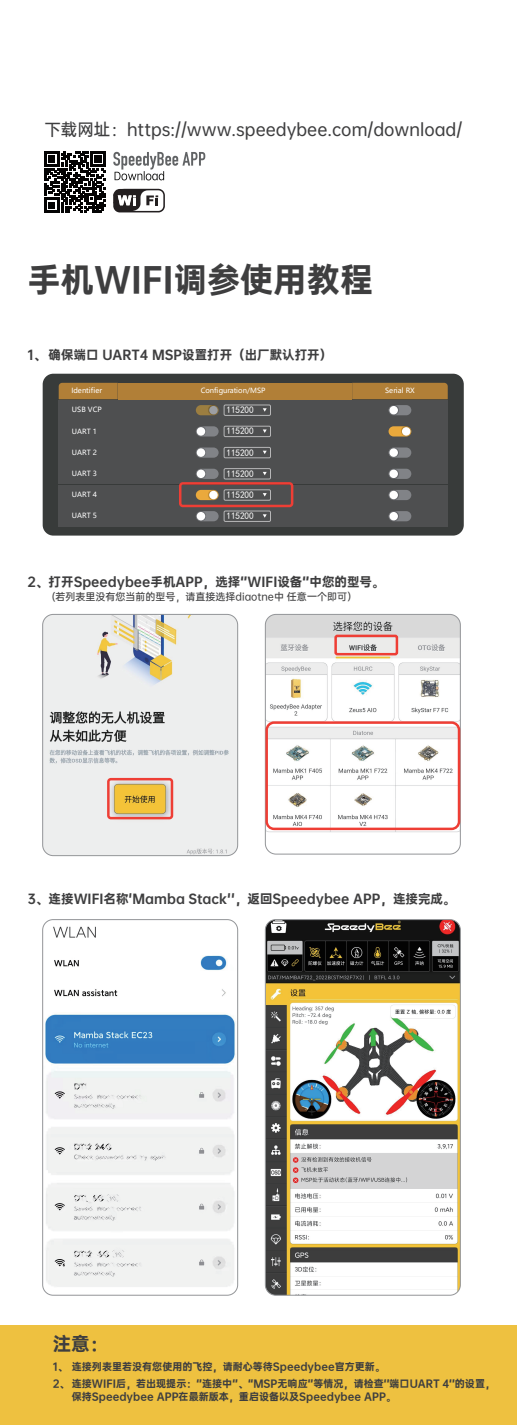
<style>
.page{position:relative;width:517px;height:1425px;background:#fff}
.page>*{position:absolute;margin:0;border:0;box-sizing:border-box;transform-origin:0 0}
.t1{font:33.25px "OPPO Sans H";color:#3e3e3f}
.t2{font:18.62px "OPPO Sans H";color:#3e3e3f}
.t3{font:16.5px "OPPO Sans M";color:#3e3e3f}
.t4{font:12.5px "OPPO Sans H";color:#3e3e3f}
.t5{font:10px/17.1px "OPPO Sans H";color:#3e3e3f}
.t6{font:10px "OPPO Sans M";color:#3e3e3f}
.t7{font:9.38px "Sim Hei";letter-spacing:-.02em;color:#fff}
.t8{font:7.12px "Microsoft Ya Hei";color:#fff}
</style>
<div class="page">
<img style="left:44px;top:614px;width:194px;height:242px">
<div style="left:42px;top:614px;width:196px;height:242px;border:1px solid #939598;border-radius:11px"></div>
<div style="left:0;top:1326px;width:517px;height:99px;background:#eec140"></div>
<svg style="left:43px;top:374px;width:420px;height:162px;background:#40413f"></svg>
<div style="left:352px;top:421px;width:95px;height:21px;background:#4e4f50"></div>
<svg style="left:59px;top:383px;width:59px;height:16px"></svg>
<div style="left:118px;top:383px;width:233px;height:16px;background:#b17f37"></div>
<div style="left:352px;top:383px;width:95px;height:16px;background:#b17f37"></div>
<div style="left:388px;top:426px;width:23px;height:10px;background:#eaa93c;border-radius:5px"></div>
<svg style="left:400px;top:426px;width:11px;height:11px"></svg>
<div style="left:402px;top:427px;width:8px;height:9px;background:#fff;border-radius:50%"></div>
<div style="left:59px;top:400px;width:59px;height:20px;background:#4e4f50"></div>
<div style="left:118px;top:400px;width:233px;height:20px;background:#4e4f50"></div>
<div style="left:352px;top:400px;width:95px;height:20px;background:#4e4f50"></div>
<div style="left:388px;top:405px;width:23px;height:10px;background:#818387;border-radius:5px"></div>
<svg style="left:388px;top:405px;width:11px;height:11px"></svg>
<div style="left:389px;top:406px;width:9px;height:8px;background:#fff;border-radius:50%"></div>
<div style="left:196px;top:405px;width:22px;height:10px;background:#9c7e40;border-radius:5px"></div>
<svg style="left:208px;top:405px;width:11px;height:11px"></svg>
<div style="left:209px;top:406px;width:9px;height:8px;background:#9d9fa3;border-radius:50%"></div>
<div style="left:224px;top:405px;width:47px;height:11px;border:1px solid #b7b7b8"></div>
<div style="left:59px;top:421px;width:59px;height:21px;background:#4e4f50"></div>
<div style="left:118px;top:421px;width:233px;height:21px;background:#4e4f50"></div>
<div style="left:196px;top:426px;width:22px;height:10px;background:#818387;border-radius:5px"></div>
<svg style="left:196px;top:426px;width:10px;height:11px"></svg>
<div style="left:197px;top:427px;width:8px;height:9px;background:#fff;border-radius:50%"></div>
<div style="left:224px;top:426px;width:47px;height:11px;border:1px solid #b7b7b8"></div>
<svg style="left:263px;top:429px;width:4px;height:4px"></svg>
<div style="left:59px;top:442px;width:59px;height:21px;background:#4e4f50"></div>
<div style="left:118px;top:442px;width:233px;height:21px;background:#4e4f50"></div>
<div style="left:352px;top:442px;width:95px;height:21px;background:#4e4f50"></div>
<div style="left:388px;top:447px;width:23px;height:11px;background:#818387;border-radius:5px"></div>
<svg style="left:388px;top:447px;width:11px;height:11px"></svg>
<div style="left:389px;top:448px;width:9px;height:9px;background:#fff;border-radius:50%"></div>
<div style="left:196px;top:447px;width:22px;height:11px;background:#818387;border-radius:5px"></div>
<svg style="left:196px;top:447px;width:10px;height:11px"></svg>
<div style="left:197px;top:448px;width:8px;height:9px;background:#fff;border-radius:50%"></div>
<div style="left:224px;top:447px;width:47px;height:11px;border:1px solid #b7b7b8"></div>
<div style="left:59px;top:464px;width:59px;height:20px;background:#4e4f50"></div>
<div style="left:118px;top:464px;width:233px;height:20px;background:#4e4f50"></div>
<div style="left:352px;top:464px;width:95px;height:20px;background:#4e4f50"></div>
<div style="left:388px;top:469px;width:23px;height:10px;background:#818387;border-radius:5px"></div>
<svg style="left:388px;top:468px;width:11px;height:11px"></svg>
<div style="left:389px;top:470px;width:9px;height:8px;background:#fff;border-radius:50%"></div>
<div style="left:196px;top:469px;width:22px;height:10px;background:#818387;border-radius:5px"></div>
<svg style="left:196px;top:468px;width:10px;height:11px"></svg>
<div style="left:197px;top:470px;width:8px;height:8px;background:#fff;border-radius:50%"></div>
<div style="left:224px;top:468px;width:47px;height:11px;border:1px solid #b7b7b8"></div>
<div style="left:59px;top:485px;width:59px;height:20px;background:#4e4f50"></div>
<div style="left:118px;top:485px;width:233px;height:20px;background:#4e4f50"></div>
<div style="left:352px;top:485px;width:95px;height:20px;background:#4e4f50"></div>
<div style="left:388px;top:490px;width:23px;height:10px;background:#818387;border-radius:5px"></div>
<svg style="left:388px;top:490px;width:11px;height:10px"></svg>
<div style="left:389px;top:491px;width:9px;height:8px;background:#fff;border-radius:50%"></div>
<div style="left:196px;top:490px;width:22px;height:10px;background:#eaa93c;border-radius:5px"></div>
<svg style="left:208px;top:489px;width:11px;height:11px"></svg>
<div style="left:209px;top:491px;width:9px;height:8px;background:#fff;border-radius:50%"></div>
<div style="left:224px;top:489px;width:47px;height:12px;border:1px solid #b7b7b8"></div>
<div style="left:59px;top:506px;width:59px;height:20px;background:#4e4f50"></div>
<div style="left:118px;top:506px;width:233px;height:20px;background:#4e4f50"></div>
<div style="left:352px;top:506px;width:95px;height:20px;background:#4e4f50"></div>
<div style="left:388px;top:511px;width:23px;height:10px;background:#818387;border-radius:5px"></div>
<svg style="left:388px;top:511px;width:11px;height:10px"></svg>
<div style="left:389px;top:512px;width:9px;height:8px;background:#fff;border-radius:50%"></div>
<div style="left:196px;top:511px;width:22px;height:10px;background:#818387;border-radius:5px"></div>
<svg style="left:196px;top:511px;width:10px;height:10px"></svg>
<div style="left:197px;top:512px;width:8px;height:8px;background:#fff;border-radius:50%"></div>
<div style="left:224px;top:511px;width:47px;height:11px;border:1px solid #b7b7b8"></div>
<div style="left:179px;top:482px;width:114px;height:25px;border:2px solid #ee3e35;border-radius:3px"></div>
<svg style="left:44px;top:152px;width:61px;height:60px"></svg>
<svg style="left:113px;top:152px;width:92px;height:28px"></svg>
<svg style="left:113px;top:189px;width:52px;height:23px"></svg>
<div style="left:107px;top:778px;width:66px;height:41px;border:2px solid #ee3e35;border-radius:3px"></div>
<img style="left:265px;top:614px;width:195px;height:240px">
<div style="left:265px;top:614px;width:195px;height:240px;border:1px solid #939598;border-radius:11px"></div>
<div style="left:265px;top:721px;width:195px;height:109px;border:2px solid #ee3e35;border-radius:7px"></div>
<div style="left:334px;top:635px;width:64px;height:20px;border:2px solid #ee3e35;border-radius:2px"></div>
<img style="left:43px;top:921px;width:195px;height:374px">
<div style="left:42px;top:919px;width:196px;height:376px;border:1px solid #939598;border-radius:10px"></div>
<img style="left:265px;top:920px;width:195px;height:375px">
<div style="left:265px;top:919px;width:195px;height:376px;border:1px solid #939598;border-radius:10px"></div>
<h3 class="t3" style="left:44px;top:116px;width:419px">下载网址：https://www.speedybee.com/download/</h3>
<h1 class="t1" style="left:27px;top:250px;width:347px">手机WIFI调参使用教程</h1>
<p class="t4" style="left:27px;top:344px;width:306px">1、确保端口 UART4 MSP设置打开（出厂默认打开）</p>
<p class="t8" style="left:71px;top:386px;width:32px">Identifier</p>
<p class="t8" style="left:201px;top:386px;width:66px">Configuration/MSP</p>
<p class="t8" style="left:385px;top:386px;width:31px">Serial RX</p>
<p class="t8" style="left:72px;top:405px;width:31px">USB VCP</p>
<p class="t7" style="left:226px;top:405px;width:29px">115200</p>
<p class="t8" style="left:72px;top:426px;width:27px">UART 1</p>
<p class="t7" style="left:226px;top:426px;width:29px">115200</p>
<p class="t8" style="left:72px;top:447px;width:27px">UART 2</p>
<p class="t7" style="left:226px;top:447px;width:29px">115200</p>
<p class="t8" style="left:72px;top:469px;width:27px">UART 3</p>
<p class="t7" style="left:226px;top:469px;width:29px">115200</p>
<p class="t8" style="left:72px;top:490px;width:27px">UART 4</p>
<p class="t7" style="left:226px;top:490px;width:29px">115200</p>
<p class="t8" style="left:72px;top:511px;width:27px">UART 5</p>
<p class="t7" style="left:226px;top:511px;width:29px">115200</p>
<p class="t4" style="left:27px;top:571px;width:358px">2、打开Speedybee手机APP，选择‘’WIFI设备‘’中您的型号。</p>
<p class="t6" style="left:52px;top:588px;width:307px">(若列表里没有您当前的型号，请直接选择diaotne中 任意一个即可）</p>
<p class="t4" style="left:27px;top:888px;width:429px">3、连接WIFI名称'Mamba Stack''，返回Speedybee APP，连接完成。</p>
<h2 class="t2" style="left:53px;top:1327px;width:57px">注意：</h2>
<p class="t5" style="left:53px;top:1357px;width:444px">1、连接列表里若没有您使用的飞控，请耐心等待Speedybee官方更新。<br>2、连接WIFI后，若出现提示：‘’连接中‘’、“MSP无响应‘’等情况，请检查‘’端口UART 4‘’的设置，</p>
<p class="t5" style="left:72px;top:1387px;width:326px">保持Speedybee APP在最新版本，重启设备以及Speedybee APP。</p>
</div>
